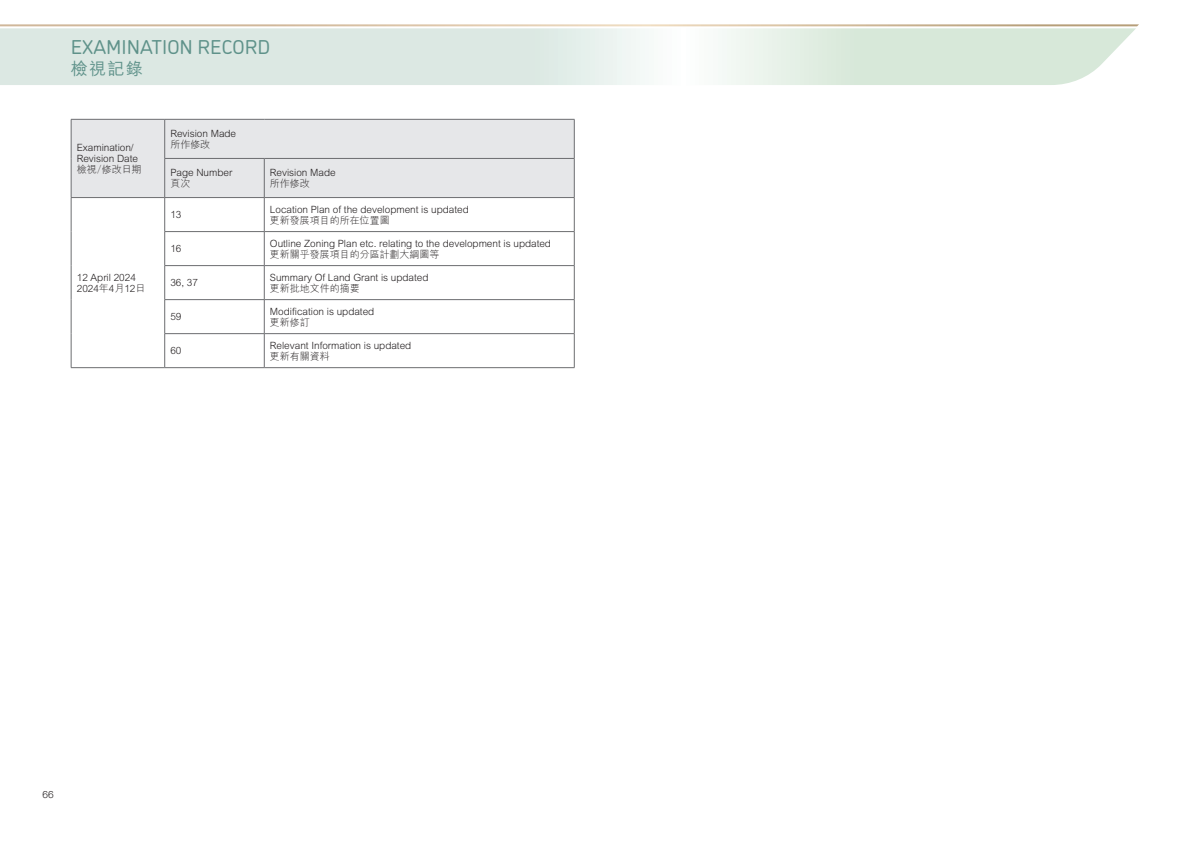
<style>
.page{position:relative;width:1191px;height:842px;background:#fff}
.page>*{position:absolute;margin:0;border:0;box-sizing:border-box;transform-origin:0 0}
.Page_Headline_Eng_L{font:20px "DI Nosaur";color:#5f928a}
.Page_Headline_Chi_L{font:500 17px "M Hei HK";color:#5f928a}
.table_text{font:300 10px/11px "M Hei HK";letter-spacing:-.005em;color:#231f20}
.t1{font:300 10px "Helvetica Neue LT Pro";color:#231f20}
</style>
<div class="page">
<svg style="left:0;top:28px;width:1136px;height:57px;background:#e0ebe4"></svg>
<svg style="left:0;top:24px;width:1139px;height:2px;background:#dbc8b0"></svg>
<div style="left:72px;top:120px;width:502px;height:77px;background:#e6e7e9"></div>
<hr style="left:71px;top:119px;width:94px;height:1px;background:#6c6d70">
<hr style="left:71px;top:120px;width:1px;height:38px;background:#6c6d70">
<hr style="left:165px;top:119px;width:99px;height:1px;background:#6c6d70">
<hr style="left:164px;top:120px;width:1px;height:38px;background:#6c6d70">
<hr style="left:264px;top:119px;width:310px;height:1px;background:#6c6d70">
<hr style="left:574px;top:120px;width:1px;height:38px;background:#6c6d70">
<hr style="left:71px;top:158px;width:1px;height:39px;background:#6c6d70">
<hr style="left:164px;top:158px;width:100px;height:1px;background:#6c6d70">
<hr style="left:164px;top:159px;width:1px;height:38px;background:#6c6d70">
<hr style="left:264px;top:158px;width:310px;height:1px;background:#6c6d70">
<hr style="left:264px;top:159px;width:1px;height:38px;background:#6c6d70">
<hr style="left:574px;top:159px;width:1px;height:38px;background:#6c6d70">
<hr style="left:71px;top:197px;width:94px;height:1px;background:#6c6d70">
<hr style="left:71px;top:198px;width:1px;height:34px;background:#6c6d70">
<hr style="left:165px;top:197px;width:99px;height:1px;background:#6c6d70">
<hr style="left:164px;top:198px;width:1px;height:33px;background:#6c6d70">
<hr style="left:264px;top:197px;width:310px;height:1px;background:#6c6d70">
<hr style="left:264px;top:198px;width:1px;height:33px;background:#6c6d70">
<hr style="left:574px;top:198px;width:1px;height:33px;background:#6c6d70">
<hr style="left:71px;top:232px;width:1px;height:34px;background:#6c6d70">
<hr style="left:164px;top:231px;width:100px;height:1px;background:#6c6d70">
<hr style="left:164px;top:232px;width:1px;height:33px;background:#6c6d70">
<hr style="left:264px;top:231px;width:310px;height:1px;background:#6c6d70">
<hr style="left:264px;top:232px;width:1px;height:33px;background:#6c6d70">
<hr style="left:574px;top:232px;width:1px;height:33px;background:#6c6d70">
<hr style="left:71px;top:266px;width:1px;height:34px;background:#6c6d70">
<hr style="left:164px;top:265px;width:100px;height:1px;background:#6c6d70">
<hr style="left:164px;top:266px;width:1px;height:33px;background:#6c6d70">
<hr style="left:264px;top:265px;width:310px;height:1px;background:#6c6d70">
<hr style="left:264px;top:266px;width:1px;height:33px;background:#6c6d70">
<hr style="left:574px;top:266px;width:1px;height:33px;background:#6c6d70">
<hr style="left:71px;top:300px;width:1px;height:34px;background:#6c6d70">
<hr style="left:164px;top:299px;width:100px;height:1px;background:#6c6d70">
<hr style="left:164px;top:300px;width:1px;height:33px;background:#6c6d70">
<hr style="left:264px;top:299px;width:310px;height:1px;background:#6c6d70">
<hr style="left:264px;top:300px;width:1px;height:33px;background:#6c6d70">
<hr style="left:574px;top:300px;width:1px;height:33px;background:#6c6d70">
<hr style="left:71px;top:334px;width:1px;height:33px;background:#6c6d70">
<hr style="left:164px;top:333px;width:100px;height:1px;background:#6c6d70">
<hr style="left:164px;top:334px;width:1px;height:33px;background:#6c6d70">
<hr style="left:264px;top:333px;width:310px;height:1px;background:#6c6d70">
<hr style="left:264px;top:334px;width:1px;height:33px;background:#6c6d70">
<hr style="left:574px;top:334px;width:1px;height:33px;background:#6c6d70">
<hr style="left:165px;top:367px;width:99px;height:1px;background:#6c6d70">
<hr style="left:264px;top:367px;width:310px;height:1px;background:#6c6d70">
<hr style="left:71px;top:367px;width:94px;height:1px;background:#6c6d70">
<p class="Page_Headline_Eng_L" style="left:71px;top:33px;width:201px">EXAMINATION RECORD</p>
<p class="Page_Headline_Chi_L" style="left:71px;top:56px;width:74px">檢視記錄</p>
<p class="table_text" style="left:77px;top:142px;width:63px">Examination/<br>Revision Date</p>
<p class="table_text" style="left:77px;top:164px;width:66px">檢視/修改日期</p>
<p class="table_text" style="left:77px;top:271px;width:61px">12 April 2024</p>
<p class="table_text" style="left:77px;top:282px;width:70px">2024年4月12日</p>
<p class="table_text" style="left:170px;top:127px;width:67px">Revision Made</p>
<p class="table_text" style="left:170px;top:138px;width:41px">所作修改</p>
<p class="table_text" style="left:170px;top:167px;width:63px">Page Number</p>
<p class="table_text" style="left:170px;top:178px;width:21px">頁次</p>
<p class="table_text" style="left:270px;top:167px;width:67px">Revision Made</p>
<p class="table_text" style="left:270px;top:178px;width:41px">所作修改</p>
<p class="table_text" style="left:170px;top:209px;width:13px">13</p>
<p class="table_text" style="left:270px;top:203px;width:200px">Location Plan of the development is updated</p>
<p class="table_text" style="left:270px;top:214px;width:121px">更新發展項目的所在位置圖</p>
<p class="table_text" style="left:170px;top:243px;width:13px">16</p>
<p class="table_text" style="left:270px;top:237px;width:283px">Outline Zoning Plan etc. relating to the development is updated</p>
<p class="table_text" style="left:270px;top:248px;width:171px">更新關乎發展項目的分區計劃大綱圖等</p>
<p class="table_text" style="left:170px;top:277px;width:29px">36, 37</p>
<p class="table_text" style="left:270px;top:271px;width:160px">Summary Of Land Grant is updated</p>
<p class="table_text" style="left:270px;top:282px;width:91px">更新批地文件的摘要</p>
<p class="table_text" style="left:170px;top:311px;width:13px">59</p>
<p class="table_text" style="left:270px;top:305px;width:106px">Modification is updated</p>
<p class="table_text" style="left:270px;top:316px;width:41px">更新修訂</p>
<p class="table_text" style="left:170px;top:345px;width:13px">60</p>
<p class="table_text" style="left:270px;top:339px;width:143px">Relevant Information is updated</p>
<p class="table_text" style="left:270px;top:350px;width:61px">更新有關資料</p>
<p class="t1" style="left:43px;top:788px;width:13px">66</p>
</div>
